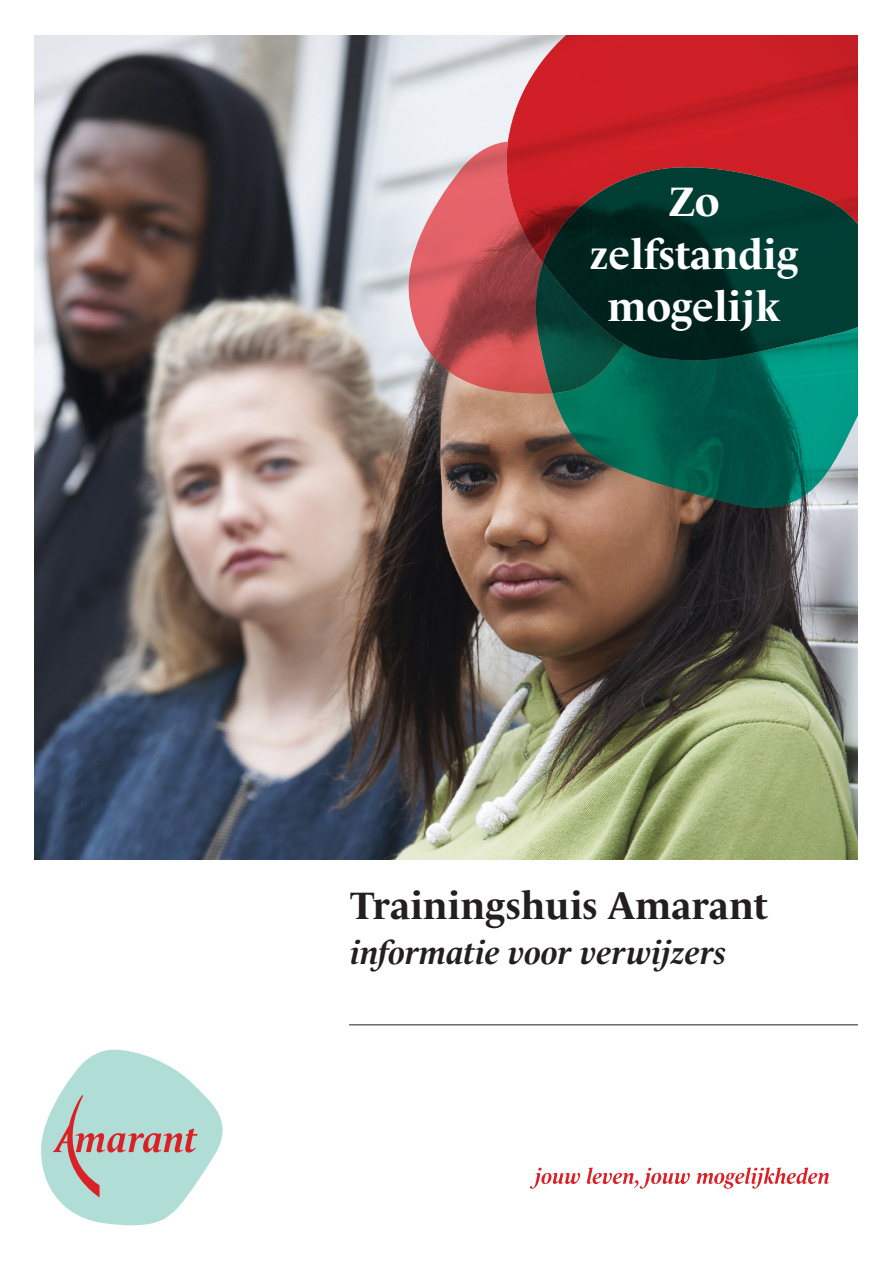
<style>
.page{position:relative;width:893px;height:1263px;background:#fff}
.page>*{position:absolute;margin:0;border:0;box-sizing:border-box;transform-origin:0 0}
.t1{font:700 42px/52.5px "Le Monde Livre Std";color:#fff;text-align:center}
.Titelkop_bold{font:700 39px "Le Monde Livre Std";color:#231f20}
.Titelkop_bold-2{font:italic 700 33px "Le Monde Livre Std";color:#231f20}
</style>
<div class="page">
<img style="left:34px;top:35px;width:824px;height:824px">
<svg style="left:41px;top:1050px;width:182px;height:175px"></svg>
<svg style="left:530px;top:1168px;width:50px;height:21px"></svg>
<svg style="left:587px;top:1167px;width:103px;height:22px"></svg>
<svg style="left:696px;top:1167px;width:133px;height:22px"></svg>
<hr style="left:349px;top:1024px;width:510px;height:1px;background:#231f20">
<svg style="left:409px;top:35px;width:143px;height:473px"></svg>
<svg style="left:503px;top:35px;width:355px;height:127px;fill:#ce1f26"></svg>
<svg style="left:552px;top:364px;width:306px;height:144px"></svg>
<svg style="left:409px;top:142px;width:215px;height:252px"></svg>
<svg style="left:543px;top:162px;width:315px;height:202px"></svg>
<p class="t1" style="left:590px;top:175px;width:210px">Zo zelfstandig mogelijk</p>
<p class="Titelkop_bold" style="left:350px;top:883px;width:419px">Trainingshuis Amarant</p>
<p class="Titelkop_bold-2" style="left:350px;top:933px;width:378px">informatie voor verwijzers</p>
</div>
